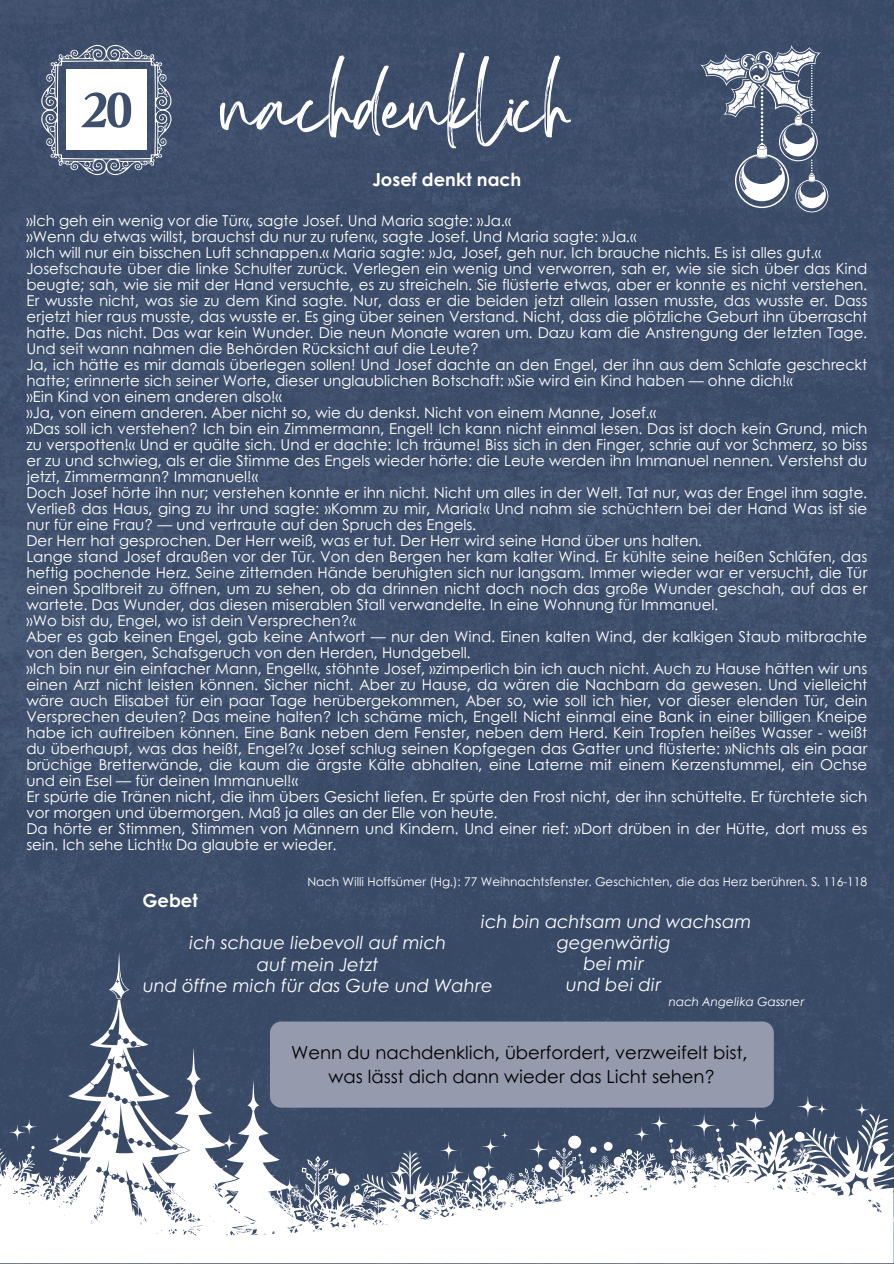
<style>
.page{position:relative;width:894px;height:1264px;background:#fff}
.page>*{position:absolute;margin:0;border:0;box-sizing:border-box;transform-origin:0 0}
.t1{font:87px "Sisterhood";color:#fff}
.t2{font:700 55.5px "Boston Angel";color:#3d4f6d}
.t3{font:italic 18px/21px "Century Gothic";color:#fff;text-align:center}
.t4{font:18px "Century Gothic";color:#000}
.t5{font:700 18px "Century Gothic";color:#fff}
.t6{font:15px/16px "Century Gothic";color:#fff;text-align:justify}
.t7{font:12px "Century Gothic";color:#fff}
.t8{font:italic 12px "Century Gothic";color:#fff}
</style>
<div class="page">
<div style="left:0;top:0;width:893px;height:1113px;background:#3d4e6b"></div>
<svg style="left:41px;top:45px;width:130px;height:130px;background:#637088"></svg>
<div style="left:66px;top:70px;width:81px;height:80px;background:#fff"></div>
<svg style="left:0;top:1113px;width:893px;height:123px"></svg>
<svg style="left:794px;top:1131px;width:10px;height:10px"></svg>
<svg style="left:748px;top:1137px;width:14px;height:14px"></svg>
<svg style="left:872px;top:1141px;width:13px;height:13px"></svg>
<div style="left:851px;top:1185px;width:10px;height:11px;background:#fff;border-radius:50%"></div>
<svg style="left:473px;top:1165px;width:13px;height:14px"></svg>
<div style="left:489px;top:1175px;width:8px;height:8px;background:#fff;border-radius:50%"></div>
<svg style="left:497px;top:1179px;width:10px;height:10px"></svg>
<svg style="left:514px;top:1180px;width:13px;height:13px"></svg>
<div style="left:534px;top:1164px;width:8px;height:8px;background:#fff;border-radius:50%"></div>
<svg style="left:548px;top:1158px;width:11px;height:12px"></svg>
<svg style="left:563px;top:1175px;width:6px;height:7px"></svg>
<svg style="left:567px;top:1135px;width:14px;height:13px"></svg>
<svg style="left:589px;top:1146px;width:7px;height:7px"></svg>
<svg style="left:603px;top:1141px;width:9px;height:9px"></svg>
<svg style="left:613px;top:1156px;width:10px;height:10px"></svg>
<svg style="left:625px;top:1148px;width:7px;height:7px"></svg>
<div style="left:633px;top:1168px;width:13px;height:12px;background:#fff;border-radius:5px"></div>
<div style="left:350px;top:1192px;width:13px;height:14px;background:#fff;border-radius:6px"></div>
<svg style="left:336px;top:1172px;width:14px;height:14px"></svg>
<svg style="left:705px;top:1152px;width:6px;height:7px"></svg>
<svg style="left:4px;top:1118px;width:27px;height:28px"></svg>
<svg style="left:16px;top:1113px;width:26px;height:26px"></svg>
<svg style="left:323px;top:1162px;width:25px;height:24px"></svg>
<svg style="left:309px;top:1158px;width:14px;height:14px"></svg>
<svg style="left:523px;top:1134px;width:30px;height:30px"></svg>
<svg style="left:498px;top:1128px;width:13px;height:13px"></svg>
<svg style="left:478px;top:1156px;width:21px;height:21px"></svg>
<svg style="left:456px;top:1168px;width:24px;height:25px"></svg>
<svg style="left:434px;top:1135px;width:29px;height:29px"></svg>
<svg style="left:413px;top:1170px;width:34px;height:34px"></svg>
<svg style="left:383px;top:1156px;width:32px;height:32px"></svg>
<svg style="left:822px;top:1126px;width:23px;height:23px"></svg>
<svg style="left:849px;top:1098px;width:24px;height:23px"></svg>
<div style="left:811px;top:1098px;width:21px;height:21px;background:#384965;border-radius:50%"></div>
<svg style="left:789px;top:1088px;width:36px;height:36px"></svg>
<svg style="left:628px;top:1121px;width:26px;height:26px"></svg>
<svg style="left:645px;top:1109px;width:28px;height:28px"></svg>
<svg style="left:663px;top:1132px;width:35px;height:35px"></svg>
<svg style="left:685px;top:1107px;width:37px;height:37px"></svg>
<svg style="left:723px;top:1114px;width:21px;height:21px"></svg>
<svg style="left:739px;top:1105px;width:31px;height:31px"></svg>
<svg style="left:440px;top:1157px;width:29px;height:29px"></svg>
<svg style="left:476px;top:1132px;width:28px;height:28px"></svg>
<svg style="left:328px;top:1185px;width:12px;height:12px"></svg>
<svg style="left:368px;top:1183px;width:13px;height:13px"></svg>
<svg style="left:109px;top:952px;width:20px;height:47px"></svg>
<svg style="left:21px;top:999px;width:196px;height:232px;fill:#3c4c69"></svg>
<svg style="left:158px;top:1047px;width:146px;height:181px"></svg>
<svg style="left:698px;top:45px;width:130px;height:167px;background:#67748a"></svg>
<div style="left:270px;top:1021px;width:503px;height:86px;background:#959aad;border-radius:11px"></div>
<p class="t2" style="left:80px;top:76px;width:53px">20</p>
<p class="t1" style="left:220px;top:83px;width:356px">nachdenklich</p>
<p class="t5" style="left:372px;top:165px;width:150px">Josef denkt nach</p>
<p class="t6" style="left:26px;top:211px;width:486px">»Ich geh ein wenig vor die Tür«, sagte Josef. Und Maria sagte: »Ja.«</p>
<p class="t6" style="left:26px;top:227px;width:611px">»Wenn du etwas willst, brauchst du nur zu rufen«, sagte Josef. Und Maria sagte: »Ja.«</p>
<p class="t6" style="left:26px;top:243px;width:796px">»Ich will nur ein bisschen Luft schnappen.« Maria sagte: »Ja, Josef, geh nur. Ich brauche nichts. Es ist alles gut.«</p>
<p class="t6" style="left:26px;top:259px;width:842px">Josefschaute über die linke Schulter zurück. Verlegen ein wenig und verworren, sah er, wie sie sich über das Kind beugte; sah, wie sie mit der Hand versuchte, es zu streicheln. Sie flüsterte etwas, aber er konnte es nicht verstehen.<br>Er wusste nicht, was sie zu dem Kind sagte. Nur, dass er die beiden jetzt allein lassen musste, das wusste er. Dass erjetzt hier raus musste, das wusste er. Es ging über seinen Verstand. Nicht, dass die plötzliche Geburt ihn überrascht hatte. Das nicht. Das war kein Wunder. Die neun Monate waren um. Dazu kam die Anstrengung der letzten Tage.<br>Und seit wann nahmen die Behörden Rücksicht auf die Leute?</p>
<p class="t6" style="left:26px;top:355px;width:842px">Ja, ich hätte es mir damals überlegen sollen! Und Josef dachte an den Engel, der ihn aus dem Schlafe geschreckt hatte; erinnerte sich seiner Worte, dieser unglaublichen Botschaft: »Sie wird ein Kind haben — ohne dich!«</p>
<p class="t6" style="left:26px;top:387px;width:257px">»Ein Kind von einem anderen also!«</p>
<p class="t6" style="left:26px;top:403px;width:631px">»Ja, von einem anderen. Aber nicht so, wie du denkst. Nicht von einem Manne, Josef.«</p>
<p class="t6" style="left:26px;top:419px;width:842px">»Das soll ich verstehen? Ich bin ein Zimmermann, Engel! Ich kann nicht einmal lesen. Das ist doch kein Grund, mich zu verspotten!« Und er quälte sich. Und er dachte: Ich träume! Biss sich in den Finger, schrie auf vor Schmerz, so biss er zu und schwieg, als er die Stimme des Engels wieder hörte: die Leute werden ihn Immanuel nennen. Verstehst du jetzt, Zimmermann? Immanuel!«</p>
<p class="t6" style="left:26px;top:483px;width:842px">Doch Josef hörte ihn nur; verstehen konnte er ihn nicht. Nicht um alles in der Welt. Tat nur, was der Engel ihm sagte.<br>Verließ das Haus, ging zu ihr und sagte: »Komm zu mir, Maria!« Und nahm sie schüchtern bei der Hand Was ist sie nur für eine Frau? — und vertraute auf den Spruch des Engels.</p>
<p class="t6" style="left:26px;top:531px;width:677px">Der Herr hat gesprochen. Der Herr weiß, was er tut. Der Herr wird seine Hand über uns halten.</p>
<p class="t6" style="left:26px;top:547px;width:842px">Lange stand Josef draußen vor der Tür. Von den Bergen her kam kalter Wind. Er kühlte seine heißen Schläfen, das heftig pochende Herz. Seine zitternden Hände beruhigten sich nur langsam. Immer wieder war er versucht, die Tür einen Spaltbreit zu öffnen, um zu sehen, ob da drinnen nicht doch noch das große Wunder geschah, auf das er wartete. Das Wunder, das diesen miserablen Stall verwandelte. In eine Wohnung für Immanuel.</p>
<p class="t6" style="left:26px;top:611px;width:331px">»Wo bist du, Engel, wo ist dein Versprechen?«</p>
<p class="t6" style="left:26px;top:627px;width:842px">Aber es gab keinen Engel, gab keine Antwort — nur den Wind. Einen kalten Wind, der kalkigen Staub mitbrachte von den Bergen, Schafsgeruch von den Herden, Hundgebell.</p>
<p class="t6" style="left:26px;top:659px;width:842px">»Ich bin nur ein einfacher Mann, Engel!«, stöhnte Josef, »zimperlich bin ich auch nicht. Auch zu Hause hätten wir uns einen Arzt nicht leisten können. Sicher nicht. Aber zu Hause, da wären die Nachbarn da gewesen. Und vielleicht wäre auch Elisabet für ein paar Tage herübergekommen, Aber so, wie soll ich hier, vor dieser elenden Tür, dein Versprechen deuten? Das meine halten? Ich schäme mich, Engel! Nicht einmal eine Bank in einer billigen Kneipe habe ich auftreiben können. Eine Bank neben dem Fenster, neben dem Herd. Kein Tropfen heißes Wasser - weißt du überhaupt, was das heißt, Engel?« Josef schlug seinen Kopfgegen das Gatter und flüsterte: »Nichts als ein paar brüchige Bretterwände, die kaum die ärgste Kälte abhalten, eine Laterne mit einem Kerzenstummel, ein Ochse und ein Esel — für deinen Immanuel!«</p>
<p class="t6" style="left:26px;top:787px;width:842px">Er spürte die Tränen nicht, die ihm übers Gesicht liefen. Er spürte den Frost nicht, der ihn schüttelte. Er fürchtete sich vor morgen und übermorgen. Maß ja alles an der Elle von heute.</p>
<p class="t6" style="left:26px;top:819px;width:842px">Da hörte er Stimmen, Stimmen von Männern und Kindern. Und einer rief: »Dort drüben in der Hütte, dort muss es sein. Ich sehe Licht!« Da glaubte er wieder.</p>
<p class="t7" style="left:307px;top:872px;width:561px">Nach Willi Hoffsümer (Hg.): 77 Weihnachtsfenster. Geschichten, die das Herz berühren. S. 116-118</p>
<p class="t5" style="left:142px;top:886px;width:57px">Gebet</p>
<p class="t3" style="left:189px;top:931px;width:258px">ich schaue liebevoll auf mich</p>
<p class="t3" style="left:256px;top:952px;width:123px">auf mein Jetzt</p>
<p class="t3" style="left:142px;top:974px;width:351px">und öffne mich für das Gute und Wahre</p>
<p class="t3" style="left:480px;top:910px;width:272px">ich bin achtsam und wachsam gegenwärtig</p>
<p class="t3" style="left:583px;top:952px;width:62px">bei mir</p>
<p class="t3" style="left:565px;top:973px;width:97px">und bei dir</p>
<p class="t8" style="left:668px;top:992px;width:137px">nach Angelika Gassner</p>
<p class="t4" style="left:291px;top:1038px;width:458px">Wenn du nachdenklich, überfordert, verzweifelt bist,</p>
<p class="t4" style="left:328px;top:1063px;width:388px">was lässt dich dann wieder das Licht sehen?</p>
</div>
